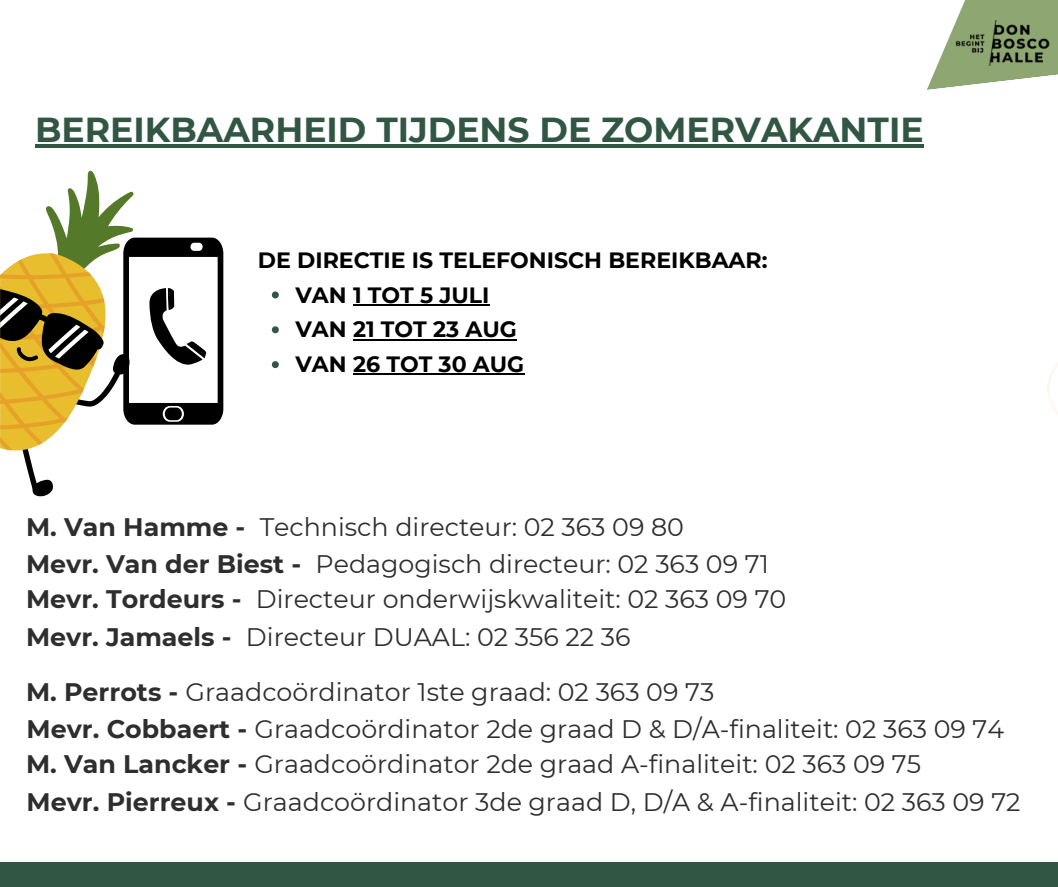
<style>
.page{position:relative;width:1058px;height:887px;background:#fff}
.page>*{position:absolute;margin:0;border:0;box-sizing:border-box;transform-origin:0 0}
.t1{font:700 34.65px "Montserrat";color:#315744}
.t2{font:25.35px "Montserrat";color:#2e2e2e}
.t3{font:700 22.05px "Montserrat";color:#000}
.s1{font-weight:700}
</style>
<div class="page">
<svg style="left:0;top:171px;width:223px;height:326px"></svg>
<svg style="left:927px;top:0;width:131px;height:90px"></svg>
<img style="left:954px;top:20px;width:96px;height:45px">
<div style="left:0;top:862px;width:1058px;height:24px;background:#315744"></div>
<svg style="left:272px;top:291px;width:7px;height:7px"></svg>
<hr style="left:353px;top:304px;width:136px;height:1px;background:#000">
<svg style="left:272px;top:326px;width:7px;height:7px"></svg>
<hr style="left:353px;top:339px;width:164px;height:1px;background:#000">
<svg style="left:272px;top:361px;width:7px;height:7px"></svg>
<hr style="left:353px;top:373px;width:171px;height:2px;background:#000">
<hr style="left:35px;top:144px;width:888px;height:4px;background:#315744">
<h2 class="t1" style="left:35px;top:109px;width:890px">BEREIKBAARHEID TIJDENS DE ZOMERVAKANTIE</h2>
<p class="t3" style="left:258px;top:246px;width:511px">DE DIRECTIE IS TELEFONISCH BEREIKBAAR:</p>
<h1 class="t3" style="left:295px;top:281px;width:195px">VAN 1 TOT 5 JULI</h1>
<p class="t3" style="left:295px;top:316px;width:223px">VAN 21 TOT 23 AUG</p>
<p class="t3" style="left:295px;top:351px;width:230px">VAN 26 TOT 30 AUG</p>
<h3 class="t2" style="left:26px;top:512px;width:659px"><span class="s1">M. Van Hamme -</span> Technisch directeur: 02 363 09 80</h3>
<p class="t2" style="left:26px;top:548px;width:744px"><span class="s1">Mevr. Van der Biest -</span> Pedagogisch directeur: 02 363 09 71</p>
<p class="t2" style="left:26px;top:583px;width:761px"><span class="s1">Mevr. Tordeurs -</span> Directeur onderwijskwaliteit: 02 363 09 70</p>
<p class="t2" style="left:26px;top:621px;width:606px"><span class="s1">Mevr. Jamaels -</span> Directeur DUAAL: 02 356 22 36</p>
<h2 class="t2" style="left:26px;top:676px;width:689px"><span class="s1">M. Perrots -</span> Graadcoördinator 1ste graad: 02 363 09 73</h2>
<h2 class="t2" style="left:27px;top:713px;width:979px"><span class="s1">Mevr. Cobbaert -</span> Graadcoördinator 2de graad D &amp; D/A-finaliteit: 02 363 09 74</h2>
<h2 class="t2" style="left:26px;top:748px;width:896px"><span class="s1">M. Van Lancker -</span> Graadcoördinator 2de graad A-finaliteit: 02 363 09 75</h2>
<p class="t2" style="left:27px;top:786px;width:995px"><span class="s1">Mevr. Pierreux -</span> Graadcoördinator 3de graad D, D/A &amp; A-finaliteit: 02 363 09 72</p>
</div>
